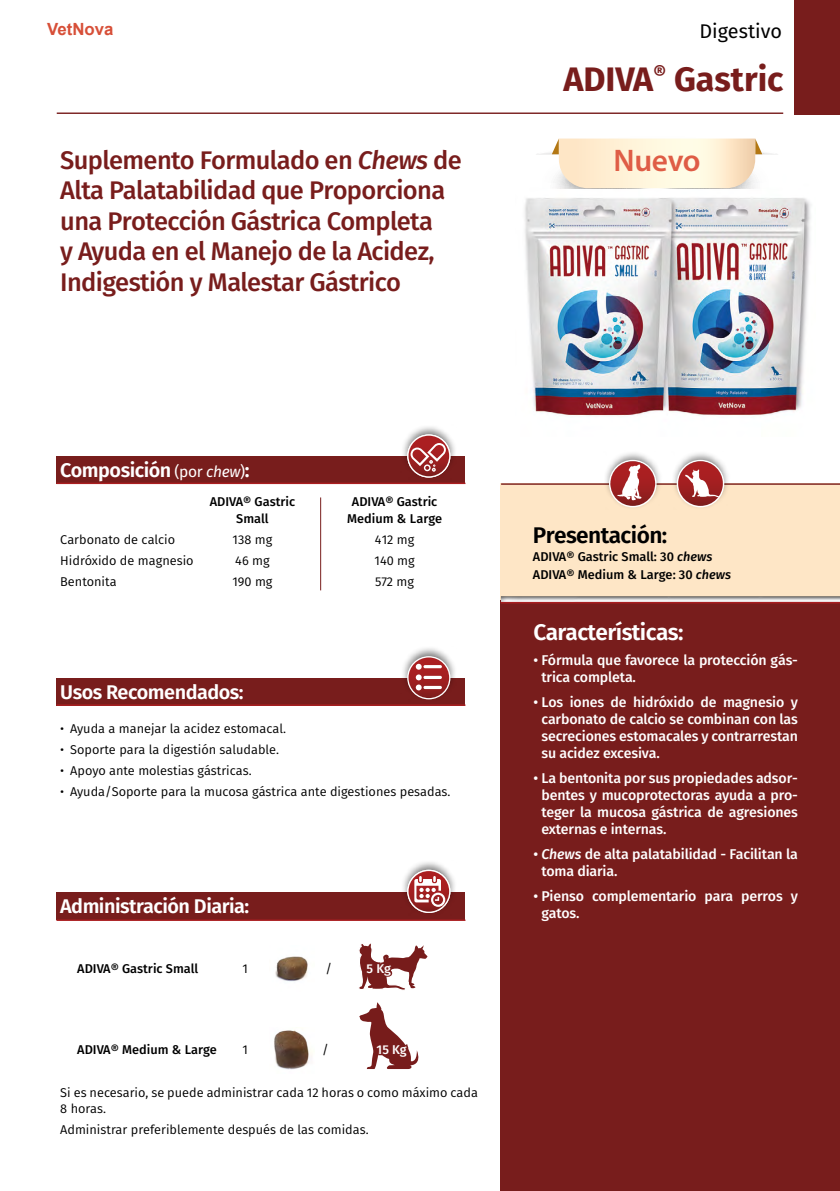
<style>
.page{position:relative;width:840px;height:1191px;background:#fff}
.page>*{position:absolute;margin:0;border:0;box-sizing:border-box;transform-origin:0 0}
.t1{font:700 34px "Fira Sans";color:#781d1c}
.t2{font:600 31.4px "Myriad Pro";letter-spacing:-.01em;color:#df5d46}
.t3{font:500 25.4px/30.6px "Fira Sans";letter-spacing:-.025em;color:#781d1c}
.t4{font:600 22.6px "Fira Sans";letter-spacing:-.025em;color:#fff}
.t5{font:600 22.6px "Fira Sans";letter-spacing:-.025em;color:#000}
.t6{font:600 19.8px "Fira Sans";letter-spacing:-.025em;color:#fff}
.t7{font:19.8px "Fira Sans";color:#000}
.t8{font:700 16.8px "Arial";color:#d74f38}
.t9{font:500 14.2px/17px "Fira Sans";letter-spacing:-.01em;color:#fff}
.t10{font:12.8px/15.2px "Fira Sans";color:#000}
.t11{font:500 12.8px/18.4px "Fira Sans";color:#000}
.t12{font:500 12.8px "Fira Sans";color:#fff}
.s1{font-style:italic}
.s2{font-weight:400;font-size:15.6px}
.s3{font-weight:400;font-style:italic;font-size:15.6px}
</style>
<div class="page">
<div style="left:793px;top:0;width:46px;height:114px;background:#781d1c"></div>
<hr style="left:57px;top:112px;width:725px;height:2px;background:#781d1c">
<div style="left:500px;top:589px;width:339px;height:602px;background:#781d1c"></div>
<div style="left:500px;top:483px;width:339px;height:116px;background:#fee6c6"></div>
<hr style="left:501px;top:483px;width:338px;height:2px;background:#781d1c">
<div style="left:483px;top:581px;width:356px;height:22px;background:#000;opacity:.75"></div>
<div style="left:602px;top:451px;width:60px;height:59px;background:#000;opacity:.51"></div>
<div style="left:608px;top:460px;width:48px;height:47px;border:1px solid #fff;border-radius:50%"></div>
<svg style="left:610px;top:461px;width:44px;height:45px"></svg>
<svg style="left:617px;top:464px;width:24px;height:36px"></svg>
<div style="left:670px;top:451px;width:60px;height:59px;background:#000;opacity:.51"></div>
<div style="left:676px;top:460px;width:47px;height:47px;border:1px solid #fff;border-radius:50%"></div>
<svg style="left:677px;top:461px;width:45px;height:45px"></svg>
<svg style="left:684px;top:469px;width:36px;height:28px"></svg>
<img style="left:524px;top:198px;width:287px;height:218px">
<div style="left:56px;top:891px;width:409px;height:28px;background:#781d1c"></div>
<hr style="left:56px;top:919px;width:409px;height:2px;background:#ab1f21">
<div style="left:400px;top:859px;width:57px;height:56px;background:#000;opacity:.51"></div>
<svg style="left:407px;top:870px;width:42px;height:42px"></svg>
<div style="left:407px;top:869px;width:43px;height:44px;border:1px solid #fff;border-radius:50%"></div>
<svg style="left:408px;top:871px;width:41px;height:40px"></svg>
<svg style="left:414px;top:876px;width:31px;height:31px"></svg>
<div style="left:56px;top:678px;width:409px;height:27px;background:#781d1c"></div>
<hr style="left:56px;top:704px;width:409px;height:2px;background:#ab1f21">
<div style="left:400px;top:645px;width:57px;height:57px;background:#000;opacity:.51"></div>
<svg style="left:407px;top:657px;width:42px;height:42px"></svg>
<div style="left:407px;top:656px;width:43px;height:43px;border:1px solid #fff;border-radius:50%"></div>
<svg style="left:408px;top:657px;width:41px;height:41px"></svg>
<svg style="left:415px;top:664px;width:6px;height:26px"></svg>
<hr style="left:423px;top:665px;width:18px;height:3px;background:#fff;border-radius:2px">
<hr style="left:423px;top:676px;width:18px;height:3px;background:#fff;border-radius:2px">
<hr style="left:423px;top:686px;width:18px;height:3px;background:#fff;border-radius:2px">
<div style="left:56px;top:456px;width:409px;height:28px;background:#781d1c"></div>
<hr style="left:56px;top:482px;width:409px;height:2px;background:#ab1f21">
<div style="left:400px;top:424px;width:57px;height:56px;background:#000;opacity:.51"></div>
<svg style="left:407px;top:435px;width:42px;height:42px"></svg>
<div style="left:407px;top:434px;width:43px;height:43px;border:1px solid #fff;border-radius:50%"></div>
<svg style="left:408px;top:436px;width:41px;height:40px"></svg>
<svg style="left:410px;top:443px;width:35px;height:29px"></svg>
<hr style="left:320px;top:497px;width:1px;height:93px;background:#781d1c">
<svg style="left:359px;top:943px;width:68px;height:47px"></svg>
<svg style="left:359px;top:1002px;width:60px;height:67px"></svg>
<svg style="left:536px;top:138px;width:242px;height:51px"></svg>
<img style="left:275px;top:956px;width:33px;height:26px">
<img style="left:274px;top:1030px;width:38px;height:40px">
<p class="t8" style="left:47px;top:18px;width:68px">VetNova</p>
<h3 class="t3" style="left:60px;top:143px;width:403px">Suplemento Formulado en <span class="s1">Chews</span> de Alta Palatabilidad que Proporciona una Protección Gástrica Completa<br>y Ayuda en el Manejo de la Acidez, Indigestión y Malestar Gástrico</h3>
<h3 class="t7" style="left:699px;top:16px;width:84px">Digestivo</h3>
<h1 class="t1" style="left:563px;top:51px;width:221px">ADIVA<sup>®</sup> Gastric</h1>
<h2 class="t2" style="left:613px;top:141px;width:88px">Nuevo</h2>
<h3 class="t6" style="left:60px;top:454px;width:191px">Composición <span class="s2">(por</span> <span class="s3">chew</span><span class="s2">)</span>:</h3>
<p class="t11" style="left:210px;top:491px;width:87px">ADIVA® Gastric</p>
<p class="t11" style="left:352px;top:491px;width:87px">ADIVA® Gastric</p>
<p class="t11" style="left:236px;top:508px;width:34px">Small</p>
<p class="t11" style="left:347px;top:508px;width:96px">Medium &amp; Large</p>
<p class="t10" style="left:60px;top:531px;width:116px">Carbonato de calcio</p>
<p class="t10" style="left:232px;top:531px;width:41px">138 mg</p>
<p class="t10" style="left:375px;top:531px;width:41px">412 mg</p>
<p class="t10" style="left:60px;top:552px;width:135px">Hidróxido de magnesio</p>
<p class="t10" style="left:235px;top:552px;width:36px">46 mg</p>
<p class="t10" style="left:374px;top:552px;width:42px">140 mg</p>
<p class="t10" style="left:60px;top:573px;width:58px">Bentonita</p>
<p class="t10" style="left:232px;top:573px;width:42px">190 mg</p>
<p class="t10" style="left:375px;top:573px;width:40px">572 mg</p>
<h3 class="t6" style="left:60px;top:676px;width:185px">Usos Recomendados:</h3>
<p class="t10" style="left:60px;top:721px;width:227px">• Ayuda a manejar la acidez estomacal.</p>
<p class="t10" style="left:60px;top:742px;width:220px">• Soporte para la digestión saludable.</p>
<p class="t10" style="left:60px;top:763px;width:193px">• Apoyo ante molestias gástricas.</p>
<p class="t10" style="left:60px;top:784px;width:391px">• Ayuda/Soporte para la mucosa gástrica ante digestiones pesadas.</p>
<h3 class="t6" style="left:60px;top:889px;width:190px">Administración Diaria:</h3>
<p class="t11" style="left:77px;top:958px;width:122px">ADIVA® Gastric Small</p>
<p class="t10" style="left:242px;top:960px;width:7px">1</p>
<p class="t10" style="left:325px;top:960px;width:8px">/</p>
<p class="t12" style="left:366px;top:957px;width:26px">5 Kg</p>
<p class="t11" style="left:77px;top:1039px;width:141px">ADIVA® Medium &amp; Large</p>
<p class="t10" style="left:242px;top:1041px;width:7px">1</p>
<p class="t10" style="left:322px;top:1041px;width:8px">/</p>
<p class="t12" style="left:376px;top:1039px;width:32px">15 Kg</p>
<p class="t10" style="left:60px;top:1085px;width:419px">Si es necesario, se puede administrar cada 12 horas o como máximo cada<br>8 horas.</p>
<p class="t10" style="left:60px;top:1121px;width:310px">Administrar preferiblemente después de las comidas.</p>
<h3 class="t5" style="left:532px;top:516px;width:136px">Presentación:</h3>
<p class="t11" style="left:532px;top:546px;width:200px">ADIVA® Gastric Small: 30 <span class="s1">chews<br></span>ADIVA® Medium &amp; Large: 30 <span class="s1">chews</span></p>
<h3 class="t4" style="left:533px;top:614px;width:152px">Características:</h3>
<p class="t9" style="left:541px;top:651px;width:258px;text-indent:-8px">• Fórmula que favorece la protección gás&shy;trica completa.</p>
<p class="t9" style="left:541px;top:693px;width:258px;text-align:justify;text-indent:-8px">• Los iones de hidróxido de magnesio y carbonato de calcio se combinan con las secreciones estomacales y contrarrestan su acidez excesiva.</p>
<p class="t9" style="left:541px;top:769px;width:258px;text-align:justify;text-indent:-8px">• La bentonita por sus propiedades adsor&shy;bentes y mucoprotectoras ayuda a pro&shy;teger la mucosa gástrica de agresiones externas e internas.</p>
<p class="t9" style="left:541px;top:845px;width:258px;text-indent:-8px">• <span class="s1">Chews</span> de alta palatabilidad - Facilitan la toma diaria.</p>
<p class="t9" style="left:541px;top:887px;width:258px;text-indent:-8px">• Pienso complementario para perros y gatos.</p>
</div>
